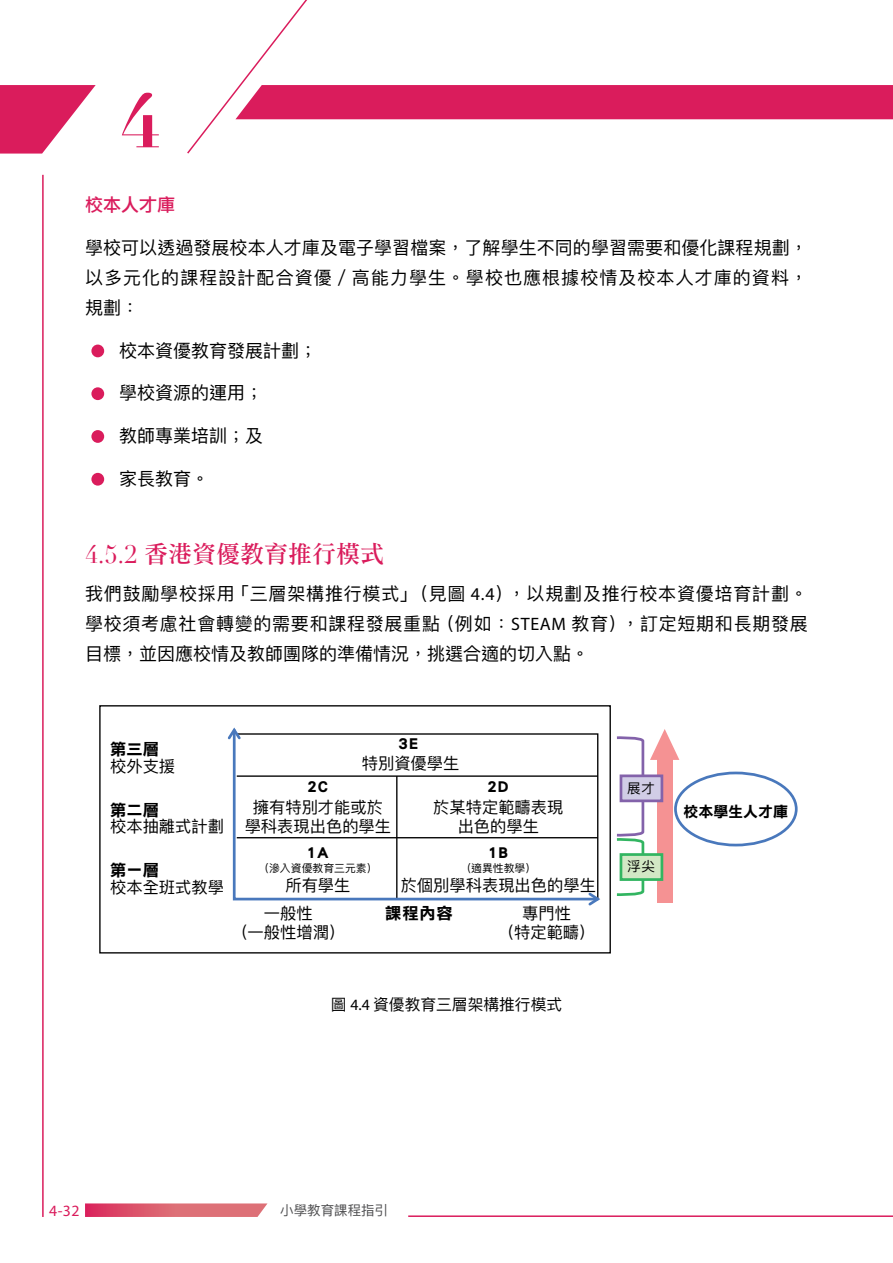
<style>
.page{position:relative;width:893px;height:1263px;background:#fff}
.page>*{position:absolute;margin:0;border:0;box-sizing:border-box;transform-origin:0 0}
.t1{font:700 75px "Didot LT Std";color:#da1c5c}
.內文-列點_1{font:24px "DF Li Song W5 WIN BF";color:#da1c5c}
.內文-列點段_1{font:18px/30px "Ping Fang HK Regular";letter-spacing:.005em;color:#000;text-align:justify}
.內文-列點段_1-2{font:18px "DF Li Hei Md WIN BF";color:#da1c5c}
.t2{font:16.35px/17.7px "Ping Fang HK Regular";color:#000}
.t3{font:16.35px "DF Li Hei W7 WINP BF";letter-spacing:.05em;color:#000}
.圖說明{font:15.75px "Ping Fang HK Regular";color:#000}
.t4{font:15.75px "Myriad Pro";color:#da1c5c}
.t5{font:14.85px "DF Li Hei W7 WIN BF";color:#000}
.t6{font:13.5px "Ping Fang HK Regular";color:#4d4d4f}
.t7{font:13.5px "Ping Fang HK Regular";color:#000}
.t8{font:10.8px "Ping Fang HK Regular";color:#000}
.s1{font-family:"Didot";font-size:24.75px}
.s2{font-family:"Myriad Pro"}
.s3{font-family:"DF Li Hei W7 WIN BF"}
</style>
<div class="page">
<hr style="left:42px;top:175px;width:2px;height:1042px;background:#da1c5c">
<hr style="left:408px;top:1215px;width:485px;height:2px;background:#da1c5c">
<svg style="left:0;top:85px;width:96px;height:69px"></svg>
<svg style="left:187px;top:0;width:706px;height:154px"></svg>
<svg style="left:85px;top:1203px;width:182px;height:14px;background:#de6778"></svg>
<div style="left:91px;top:345px;width:13px;height:12px;background:#da1c5c;border-radius:50%"></div>
<div style="left:91px;top:387px;width:13px;height:13px;background:#da1c5c;border-radius:50%"></div>
<div style="left:91px;top:430px;width:13px;height:13px;background:#da1c5c;border-radius:50%"></div>
<div style="left:91px;top:473px;width:13px;height:13px;background:#da1c5c;border-radius:50%"></div>
<div style="left:99px;top:705px;width:512px;height:248px;border:1px solid #000"></div>
<svg style="left:227px;top:732px;width:4px;height:8px"></svg>
<svg style="left:588px;top:902px;width:8px;height:4px"></svg>
<svg style="left:231px;top:727px;width:369px;height:175px"></svg>
<div style="left:674px;top:772px;width:124px;height:74px;border:3px solid #4978bc;border-radius:50%"></div>
<div style="left:657px;top:758px;width:15px;height:144px;background:#f59293"></div>
<div style="left:621px;top:854px;width:41px;height:25px;background:#d2e8c5"></div>
<div style="left:620px;top:853px;width:43px;height:28px;border:3px solid #32b561"></div>
<svg style="left:616px;top:877px;width:30px;height:19px"></svg>
<div style="left:621px;top:776px;width:41px;height:25px;background:#d1cde6"></div>
<div style="left:620px;top:774px;width:43px;height:28px;border:3px solid #8362aa"></div>
<svg style="left:616px;top:729px;width:63px;height:49px"></svg>
<svg style="left:616px;top:798px;width:30px;height:59px"></svg>
<h1 class="t1" style="left:119px;top:75px;width:43px">4</h1>
<p class="內文-列點段_1-2" style="left:85px;top:196px;width:91px">校本人才庫</p>
<p class="內文-列點段_1" style="left:85px;top:233px;width:724px">學校可以透過發展校本人才庫及電子學習檔案，了解學生不同的學習需要和優化課程規劃，以多元化的課程設計配合資優／高能力學生。學校也應根據校情及校本人才庫的資料，規劃：</p>
<p class="內文-列點段_1" style="left:119px;top:335px;width:199px">校本資優教育發展計劃；</p>
<p class="內文-列點段_1" style="left:119px;top:378px;width:145px">學校資源的運用；</p>
<p class="內文-列點段_1" style="left:119px;top:421px;width:145px">教師專業培訓；及</p>
<p class="內文-列點段_1" style="left:119px;top:464px;width:91px">家長教育。</p>
<p class="內文-列點_1" style="left:85px;top:542px;width:301px"><span class="s1">4.5.2</span> 香港資優教育推行模式</p>
<p class="內文-列點段_1" style="left:85px;top:579px;width:724px">我們鼓勵學校採用「三層架構推行模式」（見圖 <span class="s2">4.4</span>），以規劃及推行校本資優培育計劃。學校須考慮社會轉變的需要和課程發展重點（例如：<span class="s2">STEAM</span> 教育），訂定短期和長期發展目標，並因應校情及教師團隊的準備情況，挑選合適的切入點。</p>
<p class="t2" style="left:110px;top:740px;width:67px"><span class="s3">第三層</span>校外支援</p>
<p class="t2" style="left:110px;top:800px;width:115px"><span class="s3">第二層<br></span>校本抽離式計劃</p>
<p class="t2" style="left:110px;top:861px;width:115px"><span class="s3">第一層<br></span>校本全班式教學</p>
<p class="t3" style="left:398px;top:734px;width:21px">3E</p>
<p class="t3" style="left:307px;top:778px;width:23px">2C</p>
<p class="t2" style="left:362px;top:754px;width:99px">特別資優學生</p>
<p class="t3" style="left:487px;top:778px;width:23px">2D</p>
<p class="t7" style="left:627px;top:780px;width:29px">展才</p>
<p class="t2" style="left:433px;top:798px;width:132px;line-height:19px;text-align:center">於某特定範疇表現出色的學生</p>
<p class="t2" style="left:253px;top:798px;width:132px">擁有特別才能或於</p>
<p class="t5" style="left:683px;top:804px;width:106px">校本學生人才庫</p>
<p class="t2" style="left:245px;top:817px;width:148px">學科表現出色的學生</p>
<p class="t3" style="left:306px;top:844px;width:24px">1A</p>
<p class="t8" style="left:258px;top:862px;width:121px">（滲入資優教育三元素）</p>
<p class="t2" style="left:285px;top:877px;width:67px">所有學生</p>
<p class="t3" style="left:488px;top:844px;width:22px">1B</p>
<p class="t8" style="left:460px;top:862px;width:77px">（適異性教學）</p>
<p class="t2" style="left:401px;top:877px;width:197px">於個別學科表現出色的學生</p>
<p class="t2" style="left:231px;top:904px;width:115px;line-height:19px;text-align:center">一般性<br>（一般性增潤）</p>
<p class="t2" style="left:498px;top:904px;width:99px;line-height:19px;text-align:center">專門性<br>（特定範疇）</p>
<p class="t3" style="left:385px;top:905px;width:69px">課程內容</p>
<p class="t7" style="left:627px;top:858px;width:29px">浮尖</p>
<p class="圖說明" style="left:331px;top:995px;width:233px">圖 <span class="s2">4.4</span> 資優教育三層架構推行模式</p>
<p class="t4" style="left:49px;top:1201px;width:32px">4-32</p>
<p class="t6" style="left:280px;top:1202px;width:109px">小學教育課程指引</p>
</div>
